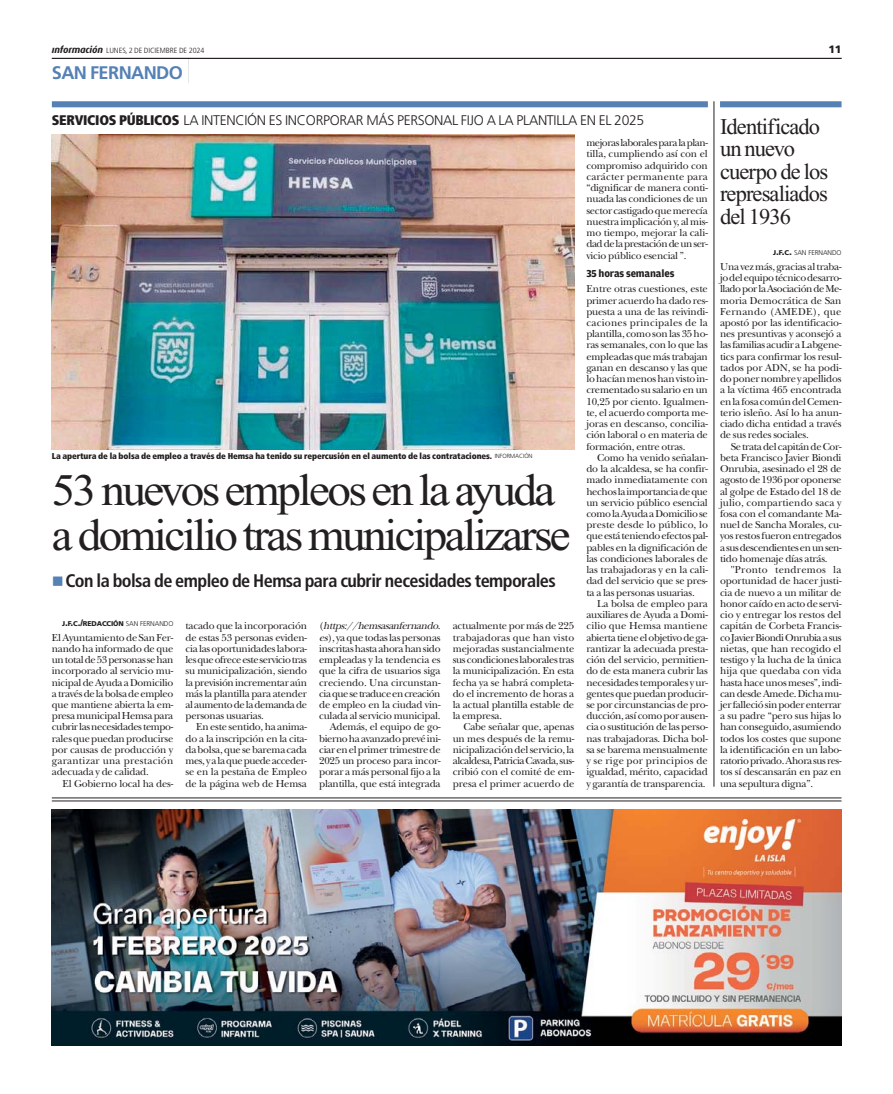
<style>
.page{position:relative;width:893px;height:1094px;background:#fff}
.page>*{position:absolute;margin:0;border:0;box-sizing:border-box;transform-origin:0 0}
.t1{font:45px/45px "Times New Roman";letter-spacing:-.055em;color:#231f20;scale:1.05 1}
.t2{font:22.5px/22.5px "Times New Roman";letter-spacing:-.04em;color:#231f20}
.t3{font:700 condensed 18.15px "Frutiger";letter-spacing:-.03em;color:#231f20}
.t4{font:700 18.15px "Frutiger";letter-spacing:-.035em;color:#5581b5}
.t5{font:300 13.95px "Frutiger";letter-spacing:-.02em;color:#231f20}
.t6{font:700 10.65px "Amplitude";letter-spacing:-.01em;color:#231f20}
.t7{font:900 10.65px "Frutiger";color:#231f20}
.t8{font:10.5px/11.2px "New Baskerville";letter-spacing:-.02em;color:#231f20;text-align:justify}
.t9{font:900 condensed 8.55px "Frutiger";letter-spacing:-.01em;color:#231f20}
.t10{font:300 condensed 7.5px "Frutiger";letter-spacing:-.01em;color:#231f20;scale:1.1 1}
.t11{font:900 6.9px "Frutiger";letter-spacing:-.015em;color:#231f20}
.t12{font:300 6.9px "Frutiger";letter-spacing:-.015em;color:#231f20}
.s1{font-family:"Dax";font-weight:700;font-style:italic;font-stretch:normal;font-size:9.6px}
.s2{font-family:"Apex New";font-weight:100;font-size:24.6px;color:#231f20}
.s3{font-weight:900;font-stretch:condensed}
.s4{font-weight:300;font-stretch:normal;font-size:6px}
.s5{font-size:9.15px}
.s6{font-weight:300}
.s7{font-style:italic}
.s8{font-weight:900}
.s9{font-weight:900;font-size:9.15px}
</style>
<div class="page">
<div style="left:52px;top:101px;width:655px;height:6px;background:#5581b5"></div>
<img style="left:52px;top:135px;width:522px;height:314px">
<hr style="left:713px;top:101px;width:1px;height:685px;background:#231f20">
<div style="left:720px;top:101px;width:121px;height:6px;background:#5581b5"></div>
<hr style="left:52px;top:797px;width:789px;height:1px;background:#231f20">
<hr style="left:52px;top:800px;width:789px;height:1px;background:#231f20">
<img style="left:52px;top:809px;width:789px;height:236px">
<hr style="left:52px;top:58px;width:789px;height:1px;background:#231f20">
<p class="t10" style="left:52px;top:47px;width:140px"><span class="s1">información</span> LUNES, 2 DE DICIEMBRE DE 2024</p>
<p class="t7" style="left:828px;top:45px;width:14px">11</p>
<h3 class="t4" style="left:52px;top:65px;width:140px">SAN FERNANDO <span class="s2">|</span></h3>
<h3 class="t5" style="left:52px;top:114px;width:594px"><span class="s3">SERVICIOS PÚBLICOS</span> LA INTENCIÓN ES INCORPORAR MÁS PERSONAL FIJO A LA PLANTILLA EN EL 2025</h3>
<p class="t9" style="left:52px;top:452px;width:482px">La apertura de la bolsa de empleo a través de Hemsa ha tenido su repercusión en el aumento de las contrataciones. <span class="s4">INFORMACIÓN</span></p>
<h1 class="t1" style="left:52px;top:471px;width:496px">53 nuevos empleos en la ayuda a domicilio tras municipalizarse</h1>
<h3 class="t3" style="left:65px;top:573px;width:492px">Con la bolsa de empleo de Hemsa para cubrir necesidades temporales</h3>
<p class="t11" style="left:62px;top:621px;width:113px">J<span class="s5">.</span>F<span class="s5">.</span>C<span class="s5">./</span>REDACCIÓN <span class="s6">SAN FERNANDO</span></p>
<p class="t8" style="left:52px;top:633px;width:123px">El Ayuntamiento de San Fer&shy;nando ha informado de que un total de 53 personas se han incorporado al servicio mu&shy;nicipal de Ayuda a Domicilio a través de la bolsa de empleo que mantiene abierta la em&shy;presa municipal Hemsa para cubrir las necesidades tempo&shy;rales que puedan producirse por causas de producción y garantizar una prestación adecuada y de calidad.</p>
<p class="t8" style="left:63px;top:779px;width:112px">El Gobierno local ha des-</p>
<p class="t8" style="left:185px;top:621px;width:123px">tacado que la incorporación de estas 53 personas eviden&shy;cia las oportunidades labora&shy;les que ofrece este servicio tras su municipalización, siendo la previsión incrementar aún más la plantilla para atender al aumento de la demanda de personas usuarias.</p>
<p class="t8" style="left:185px;top:722px;width:123px;text-indent:11px">En este sentido, ha anima&shy;do a la inscripción en la cita&shy;da bolsa, que se barema cada mes, y a la que puede acceder&shy;se en la pestaña de Empleo de la página web de Hemsa</p>
<p class="t8" style="left:319px;top:621px;width:125px;text-align:right">( <span class="s7">https://hemsasanfernando. es</span>), ya que todas las personas inscritas hasta ahora han sido empleadas y la tendencia es que la cifra de usuarios siga creciendo. Una circunstan&shy;cia que se traduce en creación de empleo en la ciudad vin&shy;culada al servicio municipal.<br>Además, el equipo de go&shy;bierno ha avanzado prevé ini&shy;ciar en el primer trimestre de<br>2025 un proceso para incor&shy;porar a más personal fijo a la plantilla, que está integrada</p>
<p class="t8" style="left:453px;top:621px;width:123px">actualmente por más de 225 trabajadoras que han visto mejoradas sustancialmente sus condiciones laborales tras la municipalización. En esta fecha ya se habrá completa&shy;do el incremento de horas a la actual plantilla estable de la empresa.</p>
<p class="t8" style="left:453px;top:722px;width:123px;text-indent:11px">Cabe señalar que, apenas un mes después de la remu&shy;nicipalización del servicio, la alcaldesa, Patricia Cavada, sus&shy;cribió con el comité de em&shy;presa el primer acuerdo de</p>
<p class="t8" style="left:586px;top:138px;width:123px">mejoras laborales para la plan&shy;tilla, cumpliendo así con el compromiso adquirido con carácter permanente para “dignificar de manera conti&shy;nuada las condiciones de un sector castigado que merecía nuestra implicación y, al mis&shy;mo tiempo, mejorar la cali&shy;dad de la prestación de un ser&shy;vicio público esencial ”.</p>
<p class="t6" style="left:586px;top:269px;width:90px">35 horas semanales</p>
<p class="t8" style="left:586px;top:284px;width:123px">Entre otras cuestiones, este primer acuerdo ha dado res&shy;puesta a una de las reivindi&shy;caciones principales de la plantilla, como son las 35 ho&shy;ras semanales, con lo que las empleadas que más trabajan ganan en descanso y las que lo hacían menos han visto in&shy;crementado su salario en un 10,25 por ciento. Igualmen&shy;te, el acuerdo comporta me&shy;joras en descanso, concilia&shy;ción laboral o en materia de formación, entre otras.</p>
<p class="t8" style="left:586px;top:453px;width:123px;text-indent:11px">Como ha venido señalan&shy;do la alcaldesa, se ha confir&shy;mado inmediatamente con hechos la importancia de que un servicio público esencial como la Ayuda a Domicilio se preste desde lo público, lo que está teniendo efectos pal&shy;pables en la dignificación de las condiciones laborales de las trabajadoras y en la cali&shy;dad del servicio que se pres&shy;ta a las personas usuarias.</p>
<p class="t8" style="left:586px;top:599px;width:123px;text-indent:11px">La bolsa de empleo para auxiliares de Ayuda a Domi&shy;cilio que Hemsa mantiene abierta tiene el objetivo de ga&shy;rantizar la adecuada presta&shy;ción del servicio, permitien&shy;do de esta manera cubrir las necesidades temporales y ur&shy;gentes que puedan producir&shy;se por circunstancias de pro&shy;ducción, así como por ausen&shy;cia o sustitución de las perso&shy;nas trabajadoras. Dicha bol&shy;sa se barema mensualmente y se rige por principios de igualdad, mérito, capacidad y garantía de transparencia.</p>
<h2 class="t2" style="left:720px;top:117px;width:110px">Identificado un nuevo cuerpo de los represaliados del 1936</h2>
<p class="t12" style="left:773px;top:250px;width:70px"><span class="s8">J</span><span class="s9">.</span><span class="s8">F</span><span class="s9">.</span><span class="s8">C</span><span class="s9">.</span> SAN FERNANDO</p>
<p class="t8" style="left:720px;top:262px;width:123px">Una vez más, gracias al traba&shy;jo del equipo técnico desarro&shy;llado por la Asociación de Me&shy;moria Democrática de San Fernando (AMEDE), que apostó por las identificacio&shy;nes presuntivas y aconsejó a las familias acudir a Labgene&shy;tics para confirmar los resul&shy;tados por ADN, se ha podi&shy;do poner nombre y apellidos a la víctima 465 encontrada en la fosa común del Cemen&shy;terio isleño. Así lo ha anun&shy;ciado dicha entidad a través de sus redes sociales.</p>
<p class="t8" style="left:720px;top:442px;width:123px;text-indent:11px">Se trata del capitán de Cor&shy;beta Francisco Javier Biondi Onrubia, asesinado el 28 de agosto de 1936 por oponerse al golpe de Estado del 18 de julio, compartiendo saca y fosa con el comandante Ma&shy;nuel de Sancha Morales, cu&shy;yos restos fueron entregados a sus descendientes en un sen&shy;tido homenaje días atrás.</p>
<p class="t8" style="left:720px;top:565px;width:123px;text-indent:11px">"Pronto tendremos la oportunidad de hacer justi&shy;cia de nuevo a un militar de honor caído en acto de servi&shy;cio y entregar los restos del capitán de Corbeta Francis&shy;co Javier Biondi Onrubia a sus nietas, que han recogido el testigo y la lucha de la única hija que quedaba con vida hasta hace unos meses”, indi&shy;can desde Amede. Dicha mu&shy;jer falleció sin poder enterrar a su padre “pero sus hijas lo han conseguido, asumiendo todos los costes que supone la identificación en un labo&shy;ratorio privado. Ahora sus res&shy;tos sí descansarán en paz en una sepultura digna”.</p>
</div>
